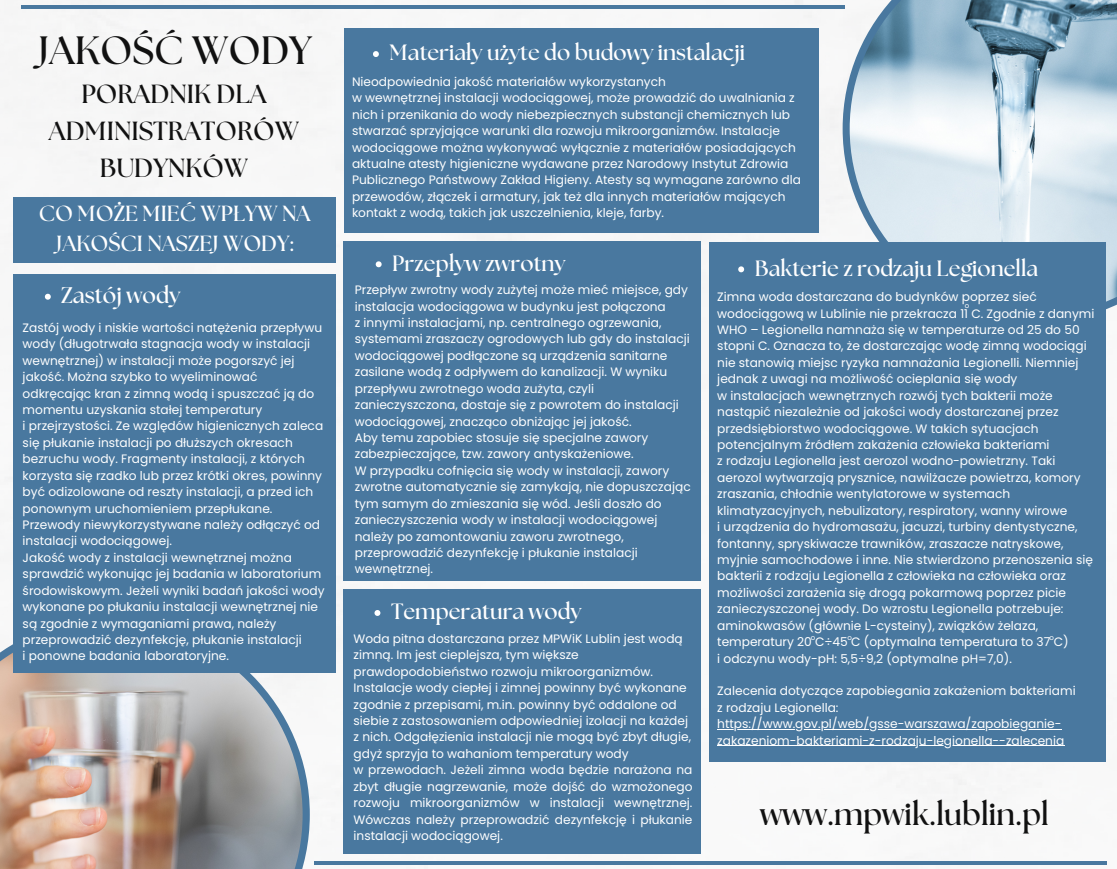
<style>
.page{position:relative;width:1117px;height:869px;background:#fff}
.page>*{position:absolute;margin:0;border:0;box-sizing:border-box;transform-origin:0 0}
.t1{font:700 39.38px "The Seasons";color:#111}
.t2{font:700 31.5px "The Seasons";color:#111}
.t3{font:700 26.16px/36.9px "The Seasons";color:#111;text-align:center}
.t4{font:700 22.57px "The Seasons";color:#fff}
.t5{font:700 22.05px "The Seasons";color:#fff}
.t6{font:700 21.79px/30.3px "The Seasons";color:#fff;text-align:center}
.t7{font:12.16px/16.4px "Poppins";color:#fff}
.t8{font:7px "Poppins";color:#fff}
</style>
<div class="page">
<img style="left:0;top:0;width:1107px;height:865px">
<svg style="left:842px;top:0;width:274px;height:322px"></svg>
<hr style="left:315px;top:861px;width:791px;height:3px;background:#49789f">
<div style="left:14px;top:197px;width:322px;height:65px;background:#49789f"></div>
<div style="left:344px;top:241px;width:356px;height:339px;background:#49789f"></div>
<svg style="left:375px;top:261px;width:6px;height:6px"></svg>
<div style="left:344px;top:29px;width:474px;height:204px;background:#49789f"></div>
<svg style="left:373px;top:51px;width:6px;height:6px"></svg>
<div style="left:344px;top:589px;width:356px;height:264px;background:#49789f"></div>
<svg style="left:374px;top:610px;width:6px;height:5px"></svg>
<div style="left:708px;top:242px;width:397px;height:519px;background:#49789f"></div>
<svg style="left:738px;top:266px;width:6px;height:6px"></svg>
<hr style="left:717px;top:728px;width:344px;height:1px;background:#fff">
<hr style="left:717px;top:745px;width:347px;height:1px;background:#fff">
<img style="left:0;top:617px;width:310px;height:251px">
<div style="left:13px;top:274px;width:322px;height:398px;background:#49789f"></div>
<svg style="left:45px;top:294px;width:6px;height:5px"></svg>
<hr style="left:21px;top:5px;width:823px;height:3px;background:#49789f">
<p class="t1" style="left:38px;top:32px;width:275px">JAKOŚĆ WODY</p>
<p class="t3" style="left:49px;top:77px;width:252px">PORADNIK DLA<br>ADMINISTRATORÓW<br>BUDYNKÓW</p>
<p class="t6" style="left:39px;top:199px;width:273px">CO MOŻE MIEĆ WPŁYW NA<br>JAKOŚCI NASZEJ WODY:</p>
<p class="t4" style="left:61px;top:285px;width:121px">Zastój wody</p>
<p class="t7" style="left:23px;top:319px;width:301px">Zastój wody i niskie wartości natężenia przepływu wody (długotrwała stagnacja wody w instalacji wewnętrznej) w instalacji może pogorszyć jej jakość. Można szybko to wyeliminować odkręcając kran z zimną wodą i spuszczać ją do momentu uzyskania stałej temperatury</p>
<p class="t7" style="left:23px;top:418px;width:302px">i przejrzystości. Ze względów higienicznych zaleca się płukanie instalacji po dłuższych okresach bezruchu wody. Fragmenty instalacji, z których korzysta się rzadko lub przez krótki okres, powinny być odizolowane od reszty instalacji, a przed ich ponownym uruchomieniem przepłukane.<br>Przewody niewykorzystywane należy odłączyć od instalacji wodociągowej.</p>
<p class="t7" style="left:23px;top:549px;width:303px">Jakość wody z instalacji wewnętrznej można sprawdzić wykonując jej badania w laboratorium środowiskowym. Jeżeli wyniki badań jakości wody wykonane po płukaniu instalacji wewnętrznej nie są zgodnie z wymaganiami prawa, należy przeprowadzić dezynfekcję, płukanie instalacji</p>
<p class="t7" style="left:23px;top:647px;width:208px">i ponowne badania laboratoryjne.</p>
<p class="t5" style="left:389px;top:43px;width:357px">Materiały użyte do budowy instalacji</p>
<p class="t7" style="left:352px;top:73px;width:315px">Nieodpowiednia jakość materiałów wykorzystanych</p>
<p class="t7" style="left:352px;top:90px;width:450px">w wewnętrznej instalacji wodociągowej, może prowadzić do uwalniania z nich i przenikania do wody niebezpiecznych substancji chemicznych lub stwarzać sprzyjające warunki dla rozwoju mikroorganizmów. Instalacje wodociągowe można wykonywać wyłącznie z materiałów posiadających aktualne atesty higieniczne wydawane przez Narodowy Instytut Zdrowia Publicznego Państwowy Zakład Higieny. Atesty są wymagane zarówno dla przewodów, złączek i armatury, jak też dla innych materiałów mających kontakt z wodą, takich jak uszczelnienia, kleje, farby.</p>
<p class="t5" style="left:392px;top:253px;width:175px">Przepływ zwrotny</p>
<p class="t7" style="left:355px;top:281px;width:335px">Przepływ zwrotny wody zużytej może mieć miejsce, gdy instalacja wodociągowa w budynku jest połączona</p>
<p class="t7" style="left:355px;top:314px;width:336px">z innymi instalacjami, np. centralnego ogrzewania, systemami zraszaczy ogrodowych lub gdy do instalacji wodociągowej podłączone są urządzenia sanitarne zasilane wodą z odpływem do kanalizacji. W wyniku przepływu zwrotnego woda zużyta, czyli zanieczyszczona, dostaje się z powrotem do instalacji wodociągowej, znacząco obniżając jej jakość.</p>
<p class="t7" style="left:355px;top:429px;width:295px">Aby temu zapobiec stosuje się specjalne zawory zabezpieczające, tzw. zawory antyskażeniowe.</p>
<p class="t7" style="left:355px;top:462px;width:337px">W przypadku cofnięcia się wody w instalacji, zawory zwrotne automatycznie się zamykają, nie dopuszczając tym samym do zmieszania się wód. Jeśli doszło do zanieczyszczenia wody w instalacji wodociągowej należy po zamontowaniu zaworu zwrotnego, przeprowadzić dezynfekcję i płukanie instalacji wewnętrznej.</p>
<p class="t5" style="left:391px;top:601px;width:192px">Temperatura wody</p>
<p class="t7" style="left:353px;top:630px;width:336px">Woda pitna dostarczana przez MPWiK Lublin jest wodą zimną. Im jest cieplejsza, tym większe prawdopodobieństwo rozwoju mikroorganizmów.<br>Instalacje wody ciepłej i zimnej powinny być wykonane zgodnie z przepisami, m.in. powinny być oddalone od siebie z zastosowaniem odpowiedniej izolacji na każdej</p>
<p class="t7" style="left:353px;top:728px;width:339px">z nich. Odgałęzienia instalacji nie mogą być zbyt długie, gdyż sprzyja to wahaniom temperatury wody</p>
<p class="t7" style="left:353px;top:761px;width:340px;text-align:justify">w przewodach. Jeżeli zimna woda będzie narażona na zbyt długie nagrzewanie, może dojść do wzmożonego rozwoju mikroorganizmów w instalacji wewnętrznej.<br>Wówczas należy przeprowadzić dezynfekcję i płukanie instalacji wodociągowej.</p>
<p class="t5" style="left:754px;top:258px;width:285px">Bakterie z rodzaju Legionella</p>
<p class="t7" style="left:717px;top:288px;width:378px">Zimna woda dostarczana do budynków poprzez sieć wodociągową w Lublinie nie przekracza 11 C. Zgodnie z danymi WHO – Legionella namnaża się w temperaturze od 25 do 50 stopni C. Oznacza to, że dostarczając wodę zimną wodociągi nie stanowią miejsc ryzyka namnażania Legionelli. Niemniej jednak z uwagi na możliwość ocieplania się wody</p>
<p class="t7" style="left:717px;top:387px;width:343px">w instalacjach wewnętrznych rozwój tych bakterii może nastąpić niezależnie od jakości wody dostarczanej przez przedsiębiorstwo wodociągowe. W takich sytuacjach potencjalnym źródłem zakażenia człowieka bakteriami</p>
<p class="t7" style="left:717px;top:453px;width:365px">z rodzaju Legionella jest aerozol wodno-powietrzny. Taki aerozol wytwarzają prysznice, nawilżacze powietrza, komory zraszania, chłodnie wentylatorowe w systemach klimatyzacyjnych, nebulizatory, respiratory, wanny wirowe</p>
<p class="t7" style="left:717px;top:518px;width:377px">i urządzenia do hydromasażu, jacuzzi, turbiny dentystyczne, fontanny, spryskiwacze trawników, zraszacze natryskowe, myjnie samochodowe i inne. Nie stwierdzono przenoszenia się bakterii z rodzaju Legionella z człowieka na człowieka oraz możliwości zarażenia się drogą pokarmową poprzez picie zanieczyszczonej wody. Do wzrostu Legionella potrzebuje: aminokwasów (głównie L-cysteiny), związków żelaza, temperatury 20 C÷45 C (optymalna temperatura to 37 C)</p>
<p class="t7" style="left:717px;top:649px;width:296px">i odczynu wody-pH: 5,5÷9,2 (optymalne pH=7,0).</p>
<p class="t7" style="left:717px;top:682px;width:360px">Zalecenia dotyczące zapobiegania zakażeniom bakteriami</p>
<p class="t7" style="left:717px;top:699px;width:123px">z rodzaju Legionella:</p>
<p class="t7" style="left:717px;top:715px;width:348px">https://www.gov.pl/web/gsse-warszawa/zapobieganie&shy;zakazeniom-bakteriami-z-rodzaju-legionella--zalecenia</p>
<p class="t8" style="left:964px;top:300px;width:6px">o</p>
<p class="t8" style="left:810px;top:632px;width:6px">o</p>
<p class="t8" style="left:847px;top:632px;width:6px">o</p>
<p class="t8" style="left:1049px;top:632px;width:6px">o</p>
<p class="t2" style="left:760px;top:799px;width:290px">www.mpwik.lublin.pl</p>
</div>
